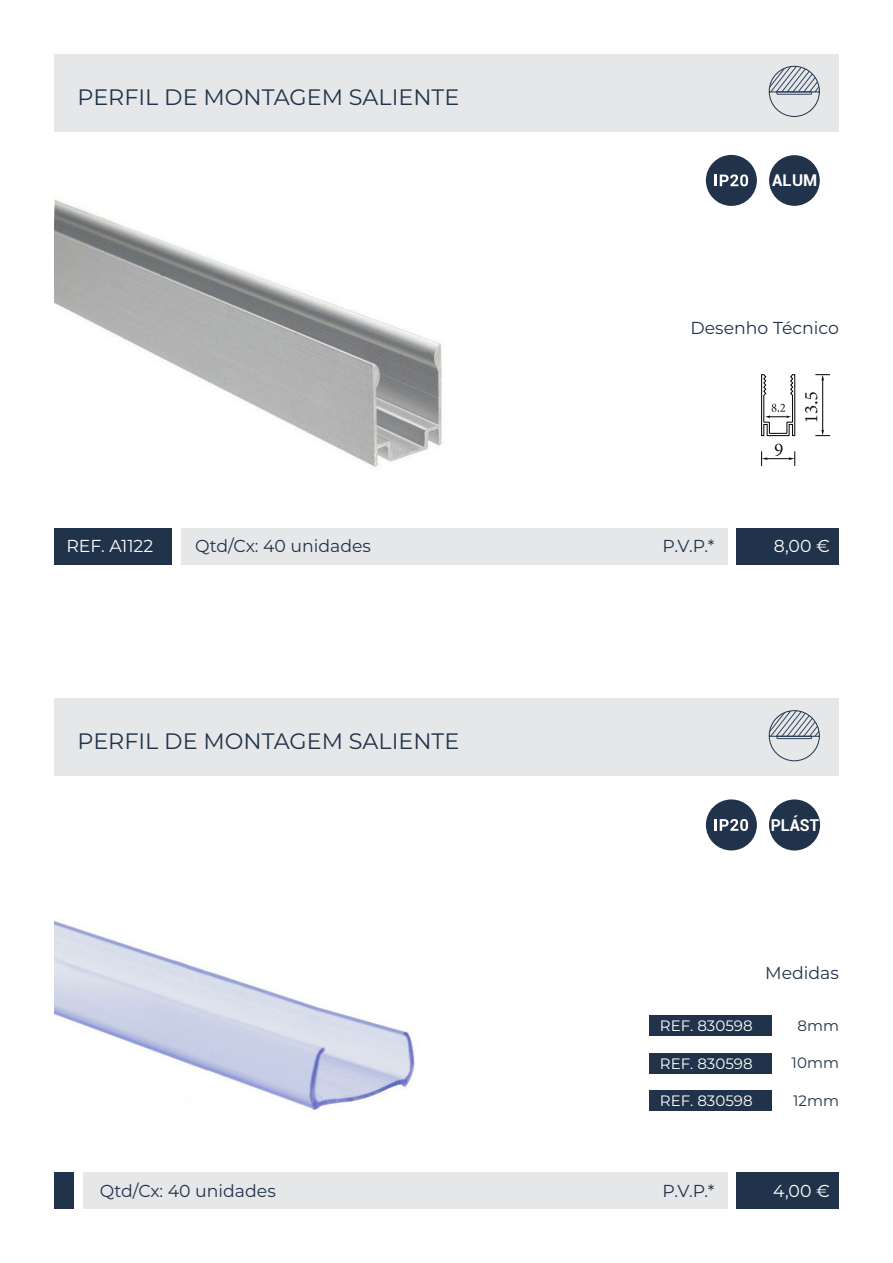
<style>
.page{position:relative;width:893px;height:1263px;background:#fff}
.page>*{position:absolute;margin:0;border:0;box-sizing:border-box;transform-origin:0 0}
.t1{font:22.35px "Montserrat";color:#21334a}
.t2{font:17.25px "Montserrat";color:#21334a}
.t3{font:17.25px "Montserrat";color:#fff}
.t4{font:700 16.35px "Roboto";color:#fff}
.t5{font:700 16.2px "Roboto";color:#fff}
.t6{font:15px "Montserrat";color:#fff}
.t7{font:15px "Montserrat";color:#21334a}
</style>
<div class="page">
<div style="left:54px;top:54px;width:785px;height:78px;background:#e6e7e9"></div>
<div style="left:54px;top:698px;width:785px;height:78px;background:#e6e7e9"></div>
<div style="left:181px;top:528px;width:546px;height:36px;background:#e6e7e9"></div>
<div style="left:83px;top:1173px;width:644px;height:36px;background:#e6e7e9"></div>
<div style="left:737px;top:528px;width:102px;height:36px;background:#21334a"></div>
<div style="left:737px;top:1173px;width:102px;height:36px;background:#21334a"></div>
<div style="left:54px;top:528px;width:118px;height:36px;background:#21334a"></div>
<div style="left:54px;top:1173px;width:19px;height:36px;background:#21334a"></div>
<div style="left:649px;top:1015px;width:123px;height:21px;background:#21334a"></div>
<div style="left:649px;top:1053px;width:123px;height:20px;background:#21334a"></div>
<div style="left:649px;top:1090px;width:123px;height:21px;background:#21334a"></div>
<img style="left:54px;top:920px;width:362px;height:192px">
<div style="left:769px;top:155px;width:51px;height:51px;background:#21334a;border-radius:50%"></div>
<div style="left:706px;top:155px;width:51px;height:51px;background:#21334a;border-radius:50%"></div>
<div style="left:706px;top:799px;width:51px;height:51px;background:#21334a;border-radius:50%"></div>
<svg style="left:715px;top:174px;width:33px;height:12px"></svg>
<svg style="left:715px;top:819px;width:33px;height:12px"></svg>
<img style="left:54px;top:198px;width:388px;height:271px">
<svg style="left:768px;top:66px;width:52px;height:51px"></svg>
<svg style="left:768px;top:710px;width:52px;height:52px"></svg>
<svg style="left:815px;top:430px;width:15px;height:6px"></svg>
<svg style="left:815px;top:374px;width:15px;height:6px"></svg>
<hr style="left:822px;top:380px;width:1px;height:50px;background:#000001">
<svg style="left:761px;top:444px;width:34px;height:22px"></svg>
<svg style="left:761px;top:374px;width:35px;height:62px"></svg>
<svg style="left:805px;top:392px;width:12px;height:30px"></svg>
<div style="left:769px;top:799px;width:51px;height:51px;background:#21334a;border-radius:50%"></div>
<p class="t1" style="left:78px;top:81px;width:383px">PERFIL DE MONTAGEM SALIENTE</p>
<p class="t3" style="left:66px;top:534px;width:88px">REF. A1122</p>
<p class="t2" style="left:195px;top:534px;width:177px">Qtd/Cx: 40 unidades</p>
<p class="t1" style="left:78px;top:726px;width:383px">PERFIL DE MONTAGEM SALIENTE</p>
<p class="t2" style="left:100px;top:1179px;width:177px">Qtd/Cx: 40 unidades</p>
<p class="t5" style="left:772px;top:169px;width:47px">ALUM</p>
<p class="t2" style="left:690px;top:316px;width:150px">Desenho Técnico</p>
<p class="t2" style="left:663px;top:534px;width:53px">P.V.P.*</p>
<p class="t3" style="left:774px;top:534px;width:57px">8,00 €</p>
<p class="t4" style="left:771px;top:813px;width:49px">PLÁST</p>
<p class="t2" style="left:765px;top:961px;width:75px">Medidas</p>
<p class="t6" style="left:660px;top:1015px;width:94px">REF. 830598</p>
<p class="t7" style="left:797px;top:1015px;width:43px">8mm</p>
<p class="t6" style="left:660px;top:1053px;width:94px">REF. 830598</p>
<p class="t7" style="left:792px;top:1052px;width:49px">10mm</p>
<p class="t6" style="left:660px;top:1090px;width:94px">REF. 830598</p>
<p class="t7" style="left:793px;top:1090px;width:47px">12mm</p>
<p class="t2" style="left:663px;top:1179px;width:53px">P.V.P.*</p>
<p class="t3" style="left:773px;top:1179px;width:58px">4,00 €</p>
</div>
